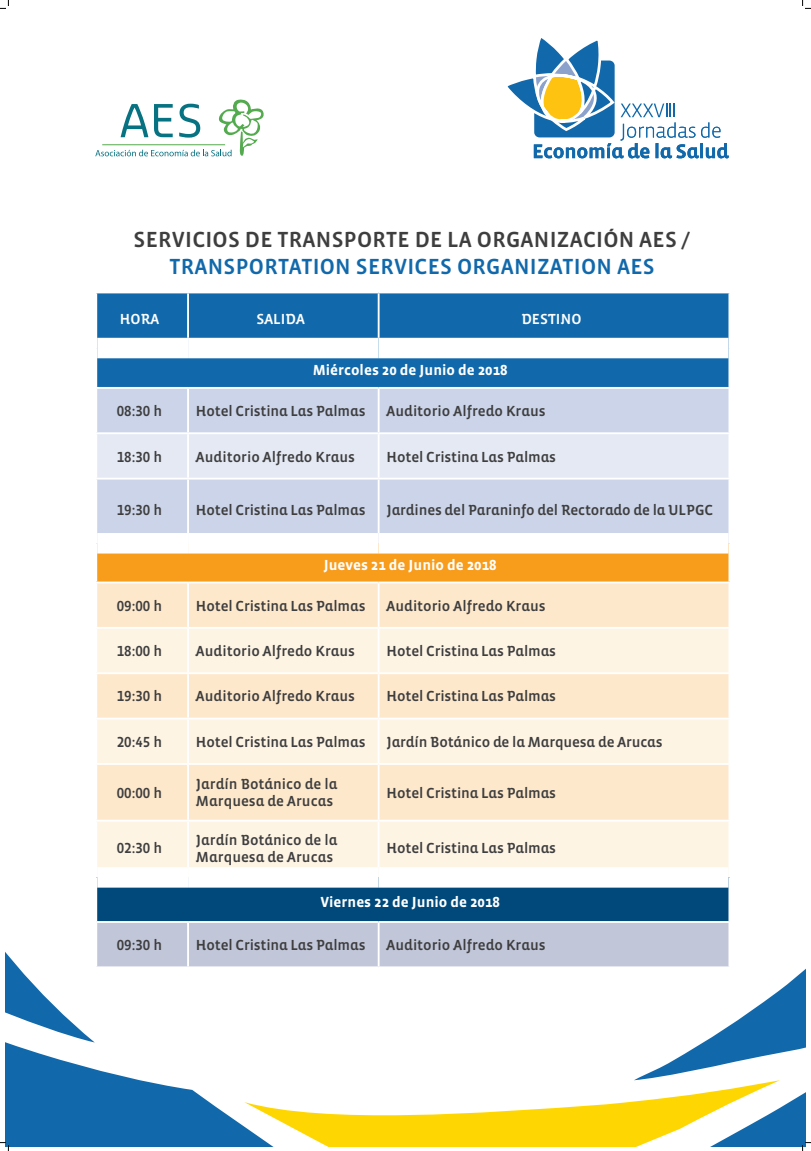
<style>
.page{position:relative;width:811px;height:1151px;background:#fff}
.page>*{position:absolute;margin:0;border:0;box-sizing:border-box;transform-origin:0 0}
._02-Cmite{font:22.36px "Vista Sans SC Med";letter-spacing:.01em;color:#3e3e3f}
._02-Cmite-2{font:22.36px "Vista Sans SC Med";letter-spacing:.01em;color:#1169ab}
._05-Fecha_num{font:14.92px/16.8px "Vista Sans Alt Med";letter-spacing:-.01em;color:#3e3e3f}
._05-Fecha_num-2{font:700 14.92px "Vista Sans";color:#fff}
._05-Fecha_num-3{font:14.92px "Vista Sans Alt Med";color:#fff}
</style>
<div class="page">
<svg style="left:507px;top:38px;width:221px;height:121px"></svg>
<svg style="left:95px;top:99px;width:169px;height:57px"></svg>
<div style="left:97px;top:293px;width:631px;height:45px;background:#1169ab"></div>
<div style="left:96px;top:348px;width:633px;height:40px;background:#1169ab"></div>
<div style="left:97px;top:389px;width:631px;height:144px;background:#cbd4e8"></div>
<div style="left:97px;top:434px;width:631px;height:44px;background:#e4e9f3"></div>
<div style="left:96px;top:543px;width:633px;height:39px;background:#f89c1c"></div>
<div style="left:97px;top:583px;width:631px;height:44px;background:#fee8cb"></div>
<svg style="left:97px;top:629px;width:631px;height:238px;background:#feeed9"></svg>
<div style="left:96px;top:877px;width:633px;height:45px;background:#01497b"></div>
<div style="left:292px;top:923px;width:342px;height:43px;background:#c1c7d9"></div>
<hr style="left:728px;top:348px;width:2px;height:39px;background:#fff">
<hr style="left:728px;top:543px;width:2px;height:38px;background:#fff">
<hr style="left:377px;top:293px;width:2px;height:45px;background:#fff">
<hr style="left:377px;top:389px;width:2px;height:43px;background:#fff">
<hr style="left:377px;top:434px;width:2px;height:44px;background:#fff">
<hr style="left:377px;top:479px;width:2px;height:54px;background:#fff">
<hr style="left:377px;top:583px;width:2px;height:44px;background:#fff">
<hr style="left:377px;top:629px;width:2px;height:43px;background:#fff">
<hr style="left:377px;top:674px;width:2px;height:43px;background:#fff">
<hr style="left:377px;top:719px;width:2px;height:44px;background:#fff">
<hr style="left:377px;top:765px;width:2px;height:54px;background:#fff">
<hr style="left:377px;top:821px;width:2px;height:46px;background:#fff">
<hr style="left:377px;top:923px;width:2px;height:43px;background:#fff">
<hr style="left:187px;top:293px;width:2px;height:45px;background:#fff">
<hr style="left:95px;top:348px;width:2px;height:39px;background:#fff">
<hr style="left:187px;top:389px;width:2px;height:43px;background:#fff">
<hr style="left:187px;top:434px;width:2px;height:44px;background:#fff">
<hr style="left:187px;top:479px;width:2px;height:54px;background:#fff">
<hr style="left:95px;top:543px;width:2px;height:38px;background:#fff">
<hr style="left:187px;top:583px;width:2px;height:44px;background:#fff">
<hr style="left:187px;top:629px;width:2px;height:43px;background:#fff">
<hr style="left:187px;top:674px;width:2px;height:43px;background:#fff">
<hr style="left:187px;top:719px;width:2px;height:44px;background:#fff">
<hr style="left:187px;top:765px;width:2px;height:54px;background:#fff">
<hr style="left:187px;top:821px;width:2px;height:46px;background:#fff">
<hr style="left:95px;top:877px;width:2px;height:44px;background:#fff">
<hr style="left:95px;top:432px;width:93px;height:2px;background:#fff">
<hr style="left:188px;top:432px;width:190px;height:2px;background:#fff">
<hr style="left:378px;top:432px;width:352px;height:2px;background:#fff">
<hr style="left:95px;top:478px;width:93px;height:1px;background:#fff">
<hr style="left:188px;top:478px;width:190px;height:1px;background:#fff">
<hr style="left:378px;top:478px;width:352px;height:1px;background:#fff">
<div style="left:97px;top:338px;width:91px;height:20px;background:#fff"></div>
<div style="left:188px;top:338px;width:190px;height:20px;background:#fff"></div>
<div style="left:378px;top:338px;width:350px;height:20px;background:#fff"></div>
<div style="left:97px;top:533px;width:91px;height:20px;background:#fff"></div>
<div style="left:188px;top:533px;width:190px;height:20px;background:#fff"></div>
<div style="left:378px;top:533px;width:350px;height:20px;background:#fff"></div>
<div style="left:97px;top:867px;width:91px;height:20px;background:#fff"></div>
<div style="left:188px;top:867px;width:190px;height:20px;background:#fff"></div>
<div style="left:378px;top:867px;width:350px;height:20px;background:#fff"></div>
<hr style="left:95px;top:387px;width:93px;height:2px;background:#fff">
<hr style="left:188px;top:387px;width:190px;height:2px;background:#fff">
<hr style="left:378px;top:387px;width:352px;height:2px;background:#fff">
<hr style="left:95px;top:581px;width:93px;height:2px;background:#fff">
<hr style="left:188px;top:581px;width:190px;height:2px;background:#fff">
<hr style="left:378px;top:581px;width:352px;height:2px;background:#fff">
<hr style="left:188px;top:921px;width:190px;height:2px;background:#fff">
<hr style="left:378px;top:921px;width:352px;height:2px;background:#fff">
<hr style="left:95px;top:672px;width:93px;height:2px;background:#fff">
<hr style="left:188px;top:672px;width:190px;height:2px;background:#fff">
<hr style="left:378px;top:672px;width:352px;height:2px;background:#fff">
<hr style="left:95px;top:717px;width:93px;height:2px;background:#fff">
<hr style="left:188px;top:717px;width:190px;height:2px;background:#fff">
<hr style="left:378px;top:717px;width:352px;height:2px;background:#fff">
<hr style="left:95px;top:763px;width:93px;height:2px;background:#fff">
<hr style="left:188px;top:763px;width:190px;height:2px;background:#fff">
<hr style="left:378px;top:763px;width:352px;height:2px;background:#fff">
<hr style="left:95px;top:819px;width:93px;height:2px;background:#fff">
<hr style="left:188px;top:819px;width:190px;height:2px;background:#fff">
<hr style="left:378px;top:819px;width:352px;height:2px;background:#fff">
<svg style="left:634px;top:844px;width:172px;height:190px"></svg>
<svg style="left:5px;top:902px;width:287px;height:244px"></svg>
<svg style="left:0;top:0;width:9px;height:9px"></svg>
<svg style="left:0;top:1142px;width:9px;height:9px"></svg>
<svg style="left:802px;top:0;width:8px;height:9px"></svg>
<svg style="left:244px;top:1034px;width:566px;height:117px"></svg>
<p class="_02-Cmite" style="left:134px;top:228px;width:558px">SERVICIOS DE TRANSPORTE DE LA ORGANIZACIÓN AES /</p>
<p class="_02-Cmite-2" style="left:169px;top:255px;width:486px">TRANSPORTATION SERVICES ORGANIZATION AES</p>
<p class="_05-Fecha_num-3" style="left:120px;top:312px;width:41px">HORA</p>
<p class="_05-Fecha_num-3" style="left:256px;top:312px;width:50px">SALIDA</p>
<p class="_05-Fecha_num-3" style="left:521px;top:312px;width:62px">DESTINO</p>
<p class="_05-Fecha_num-2" style="left:313px;top:362px;width:196px">Miércoles 20 de Junio de 2018</p>
<p class="_05-Fecha_num" style="left:117px;top:403px;width:47px">08:30 h</p>
<p class="_05-Fecha_num" style="left:196px;top:403px;width:171px">Hotel Cristina Las Palmas</p>
<p class="_05-Fecha_num" style="left:386px;top:403px;width:161px">Auditorio Alfredo Kraus</p>
<p class="_05-Fecha_num" style="left:117px;top:448px;width:47px">18:30 h</p>
<p class="_05-Fecha_num" style="left:196px;top:448px;width:161px">Auditorio Alfredo Kraus</p>
<p class="_05-Fecha_num" style="left:386px;top:448px;width:171px">Hotel Cristina Las Palmas</p>
<p class="_05-Fecha_num" style="left:117px;top:502px;width:47px">19:30 h</p>
<p class="_05-Fecha_num" style="left:196px;top:502px;width:171px">Hotel Cristina Las Palmas</p>
<p class="_05-Fecha_num" style="left:386px;top:502px;width:328px">Jardines del Paraninfo del Rectorado de la ULPGC</p>
<p class="_05-Fecha_num-2" style="left:324px;top:557px;width:174px">Jueves 21 de Junio de 2018</p>
<p class="_05-Fecha_num" style="left:117px;top:597px;width:47px">09:00 h</p>
<p class="_05-Fecha_num" style="left:196px;top:597px;width:171px">Hotel Cristina Las Palmas</p>
<p class="_05-Fecha_num" style="left:386px;top:597px;width:161px">Auditorio Alfredo Kraus</p>
<p class="_05-Fecha_num" style="left:117px;top:643px;width:47px">18:00 h</p>
<p class="_05-Fecha_num" style="left:196px;top:643px;width:161px">Auditorio Alfredo Kraus</p>
<p class="_05-Fecha_num" style="left:386px;top:643px;width:171px">Hotel Cristina Las Palmas</p>
<p class="_05-Fecha_num" style="left:117px;top:688px;width:47px">19:30 h</p>
<p class="_05-Fecha_num" style="left:196px;top:688px;width:161px">Auditorio Alfredo Kraus</p>
<p class="_05-Fecha_num" style="left:386px;top:688px;width:171px">Hotel Cristina Las Palmas</p>
<p class="_05-Fecha_num" style="left:117px;top:734px;width:47px">20:45 h</p>
<p class="_05-Fecha_num" style="left:196px;top:734px;width:171px">Hotel Cristina Las Palmas</p>
<p class="_05-Fecha_num" style="left:386px;top:734px;width:277px">Jardín Botánico de la Marquesa de Arucas</p>
<p class="_05-Fecha_num" style="left:117px;top:785px;width:47px">00:00 h</p>
<p class="_05-Fecha_num" style="left:196px;top:776px;width:143px">Jardín Botánico de la<br>Marquesa de Arucas</p>
<p class="_05-Fecha_num" style="left:386px;top:785px;width:171px">Hotel Cristina Las Palmas</p>
<p class="_05-Fecha_num" style="left:117px;top:840px;width:47px">02:30 h</p>
<p class="_05-Fecha_num" style="left:196px;top:831px;width:143px">Jardín Botánico de la<br>Marquesa de Arucas</p>
<p class="_05-Fecha_num" style="left:386px;top:840px;width:171px">Hotel Cristina Las Palmas</p>
<p class="_05-Fecha_num-2" style="left:320px;top:894px;width:181px">Viernes 22 de Junio de 2018</p>
<p class="_05-Fecha_num" style="left:117px;top:937px;width:47px">09:30 h</p>
<p class="_05-Fecha_num" style="left:196px;top:937px;width:171px">Hotel Cristina Las Palmas</p>
<p class="_05-Fecha_num" style="left:386px;top:937px;width:161px">Auditorio Alfredo Kraus</p>
</div>
